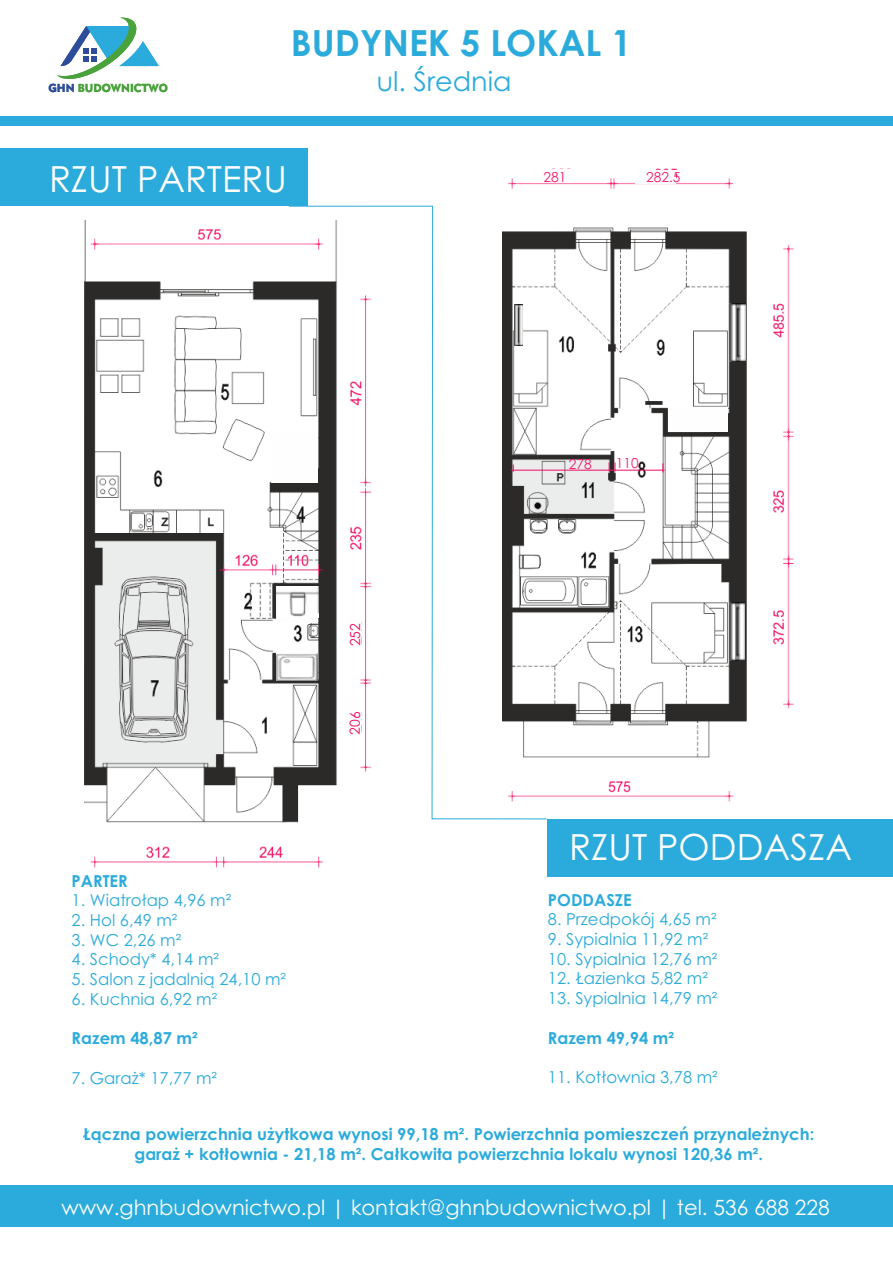
<style>
.page{position:relative;width:893px;height:1263px;background:#fff}
.page>*{position:absolute;margin:0;border:0;box-sizing:border-box;transform-origin:0 0}
.t1{font:36px "Century Gothic";color:#fefefe}
.t2{font:700 36px "Century Gothic";color:#2babdb}
.t3{font:27px "Century Gothic";color:#2babdb}
.t4{font:21px "Century Gothic";color:#fefefe}
.t5{font:16.5px "Century Gothic";color:#2babdb}
.t6{font:700 16.5px/20px "Century Gothic";color:#2babdb;text-align:center}
.t7{font:13.95px "Century Gothic";color:#f40a61}
.t8{font:13.8px "Century Gothic";color:#f51e6e}
.t9{font:11.4px "Geometric 415 BT Black A";color:#4aa23c}
.s1{color:#2d4d9a}
</style>
<div class="page">
<div style="left:0;top:1186px;width:892px;height:41px;background:#2babdb"></div>
<div style="left:0;top:116px;width:892px;height:10px;background:#2babdb"></div>
<div style="left:0;top:148px;width:307px;height:58px;background:#2babdb"></div>
<div style="left:547px;top:819px;width:345px;height:58px;background:#2babdb"></div>
<svg style="left:288px;top:205px;width:259px;height:615px"></svg>
<img style="left:85px;top:221px;width:291px;height:647px">
<img style="left:503px;top:168px;width:291px;height:638px">
<img style="left:515px;top:304px;width:8px;height:41px">
<div style="left:635px;top:170px;width:41px;height:14px;background:#fefefe"></div>
<div style="left:533px;top:169px;width:41px;height:14px;background:#fefefe"></div>
<hr style="left:511px;top:470px;width:154px;height:1px;background:#f40b62">
<svg style="left:609px;top:462px;width:7px;height:10px"></svg>
<div style="left:346px;top:698px;width:15px;height:39px;background:#fefefe"></div>
<div style="left:347px;top:614px;width:14px;height:31px;background:#fefefe"></div>
<svg style="left:57px;top:17px;width:102px;height:62px"></svg>
<div style="left:668px;top:407px;width:60px;height:25px;background:#fefefe"></div>
<div style="left:272px;top:432px;width:46px;height:51px;background:#fefefe"></div>
<div style="left:276px;top:587px;width:41px;height:36px;background:#fefefe"></div>
<img style="left:276px;top:587px;width:43px;height:31px">
<div style="left:276px;top:648px;width:42px;height:32px;background:#fefefe"></div>
<img style="left:276px;top:653px;width:41px;height:27px">
<img style="left:730px;top:304px;width:15px;height:58px">
<img style="left:729px;top:602px;width:16px;height:58px">
<p class="t9" style="left:48px;top:83px;width:121px"><span class="s1">GHN</span> BUDOWNICTWO</p>
<h1 class="t2" style="left:291px;top:29px;width:342px">BUDYNEK 5 LOKAL 1</h1>
<h2 class="t3" style="left:377px;top:71px;width:136px">ul. Średnia</h2>
<h1 class="t1" style="left:49px;top:165px;width:239px">RZUT PARTERU</h1>
<p class="t8" style="left:543px;top:172px;width:24px">281</p>
<p class="t8" style="left:646px;top:171px;width:36px">282.5</p>
<p class="t6" style="left:72px;top:872px;width:58px">PARTER</p>
<p class="t5" style="left:72px;top:894px;width:161px">1. Wiatrołap 4,96 m²</p>
<p class="t5" style="left:72px;top:913px;width:107px">2. Hol 6,49 m²</p>
<p class="t5" style="left:72px;top:933px;width:111px">3. WC 2,26 m²</p>
<p class="t5" style="left:72px;top:953px;width:149px">4. Schody* 4,14 m²</p>
<p class="t5" style="left:72px;top:972px;width:216px">5. Salon z jadalnią 24,10 m²</p>
<p class="t5" style="left:72px;top:992px;width:147px">6. Kuchnia 6,92 m²</p>
<p class="t6" style="left:72px;top:1030px;width:127px">Razem 48,87 m²</p>
<p class="t5" style="left:72px;top:1071px;width:147px">7. Garaż* 17,77 m²</p>
<p class="t7" style="left:350px;top:646px;width:25px;rotate:-90deg">252</p>
<p class="t7" style="left:350px;top:735px;width:25px;rotate:-90deg">206</p>
<p class="t8" style="left:569px;top:458px;width:24px">278</p>
<p class="t8" style="left:616px;top:458px;width:24px">110</p>
<h1 class="t1" style="left:569px;top:833px;width:284px">RZUT PODDASZA</h1>
<p class="t6" style="left:548px;top:891px;width:85px">PODDASZE</p>
<p class="t5" style="left:548px;top:913px;width:170px">8. Przedpokój 4,65 m²</p>
<p class="t5" style="left:548px;top:932px;width:162px">9. Sypialnia 11,92 m²</p>
<p class="t5" style="left:548px;top:952px;width:171px">10. Sypialnia 12,76 m²</p>
<p class="t5" style="left:548px;top:972px;width:161px">12. Łazienka 5,82 m²</p>
<p class="t5" style="left:548px;top:991px;width:171px">13. Sypialnia 14,79 m²</p>
<p class="t6" style="left:548px;top:1029px;width:127px">Razem 49,94 m²</p>
<p class="t5" style="left:548px;top:1071px;width:171px">11. Kotłownia 3,78 m²</p>
<p class="t6" style="left:83px;top:1125px;width:733px">Łączna powierzchnia użytkowa wynosi 99,18 m². Powierzchnia pomieszczeń przynależnych: garaż + kotłownia - 21,18 m². Całkowita powierzchnia lokalu wynosi 120,36 m².</p>
<p class="t4" style="left:61px;top:1199px;width:770px">www.ghnbudownictwo.pl | kontakt@ghnbudownictwo.pl | tel. 536 688 228</p>
</div>
